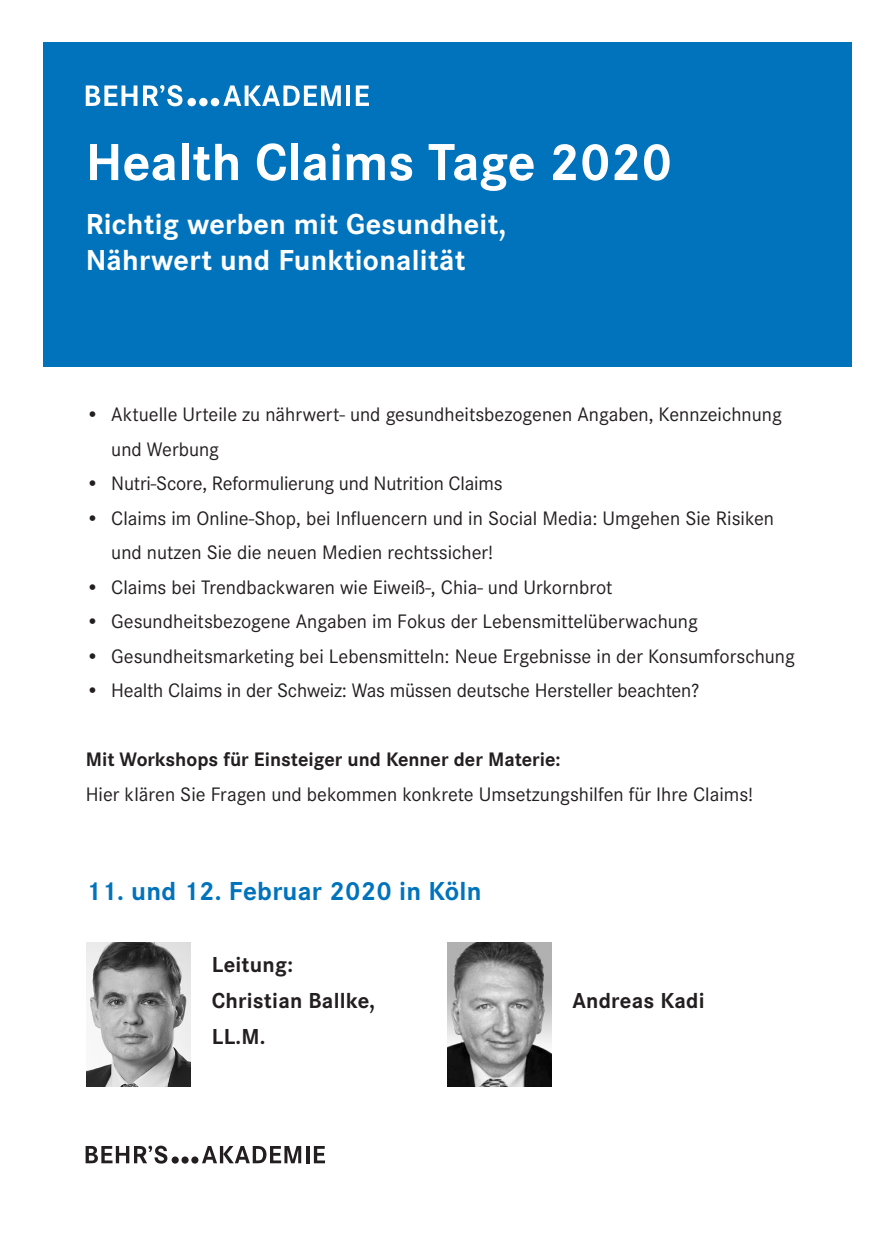
<style>
.page{position:relative;width:894px;height:1260px;background:#fff}
.page>*{position:absolute;margin:0;border:0;box-sizing:border-box;transform-origin:0 0}
.t1{font:700 54px "Corporate S";color:#fff}
.t2{font:700 30px/36px "Corporate S";letter-spacing:.01em;color:#fff}
.t3{font:700 27px "Corporate S";letter-spacing:.01em;color:#0073bc}
.t4{font:700 22.5px/36px "Corporate S";letter-spacing:.01em;color:#231f20}
.t5{font:20.25px/34.5px "Corporate S";color:#231f20}
.t6{font:700 20.25px "Corporate S";color:#231f20}
</style>
<div class="page">
<svg style="left:86px;top:1145px;width:81px;height:18px"></svg>
<div style="left:172px;top:1156px;width:7px;height:7px;background:#231f20;border-radius:50%"></div>
<div style="left:181px;top:1156px;width:8px;height:7px;background:#231f20;border-radius:50%"></div>
<div style="left:191px;top:1156px;width:7px;height:7px;background:#231f20;border-radius:50%"></div>
<svg style="left:202px;top:1146px;width:99px;height:17px"></svg>
<hr style="left:306px;top:1146px;width:3px;height:17px;background:#231f20">
<svg style="left:314px;top:1146px;width:11px;height:17px"></svg>
<div style="left:43px;top:43px;width:808px;height:324px;background:#0073bc"></div>
<svg style="left:86px;top:85px;width:51px;height:21px"></svg>
<svg style="left:143px;top:85px;width:39px;height:21px"></svg>
<div style="left:187px;top:98px;width:9px;height:8px;background:#fff;border-radius:50%"></div>
<div style="left:199px;top:98px;width:9px;height:8px;background:#fff;border-radius:50%"></div>
<div style="left:211px;top:98px;width:8px;height:8px;background:#fff;border-radius:50%"></div>
<svg style="left:223px;top:85px;width:118px;height:21px"></svg>
<hr style="left:346px;top:85px;width:4px;height:21px;background:#fff">
<svg style="left:356px;top:85px;width:13px;height:21px"></svg>
<img style="left:87px;top:943px;width:104px;height:143px">
<img style="left:447px;top:943px;width:104px;height:143px">
<h1 class="t1" style="left:86px;top:131px;width:588px">Health Claims Tage 2020</h1>
<h2 class="t2" style="left:86px;top:207px;width:422px">Richtig werben mit Gesundheit,<br>Nährwert und Funktionalität</h2>
<p class="t5" style="left:111px;top:397px;width:672px;text-indent:-26px">• Aktuelle Urteile zu nährwert- und gesundheitsbezogenen Angaben, Kennzeichnung und Werbung</p>
<p class="t5" style="left:86px;top:466px;width:418px">• Nutri-Score, Reformulierung und Nutrition Claims</p>
<p class="t5" style="left:111px;top:501px;width:664px;text-indent:-26px">• Claims im Online-Shop, bei Influencern und in Social Media: Umgehen Sie Risiken und nutzen Sie die neuen Medien rechtssicher!</p>
<p class="t5" style="left:86px;top:570px;width:528px">• Claims bei Trendbackwaren wie Eiweiß-, Chia- und Urkornbrot</p>
<p class="t5" style="left:86px;top:604px;width:613px">• Gesundheitsbezogene Angaben im Fokus der Lebensmittelüberwachung</p>
<p class="t5" style="left:86px;top:639px;width:710px">• Gesundheitsmarketing bei Lebensmitteln: Neue Ergebnisse in der Konsumforschung</p>
<p class="t5" style="left:86px;top:673px;width:615px">• Health Claims in der Schweiz: Was müssen deutsche Hersteller beachten?</p>
<p class="t6" style="left:86px;top:748px;width:476px">Mit Workshops für Einsteiger und Kenner der Materie:</p>
<p class="t5" style="left:86px;top:777px;width:669px">Hier klären Sie Fragen und bekommen konkrete Umsetzungshilfen für Ihre Claims!</p>
<h3 class="t3" style="left:86px;top:876px;width:397px">11. und 12. Februar 2020 in Köln</h3>
<p class="t4" style="left:212px;top:947px;width:165px">Leitung:<br>Christian Ballke,<br>LL.M.</p>
<p class="t4" style="left:572px;top:983px;width:134px">Andreas Kadi</p>
</div>
